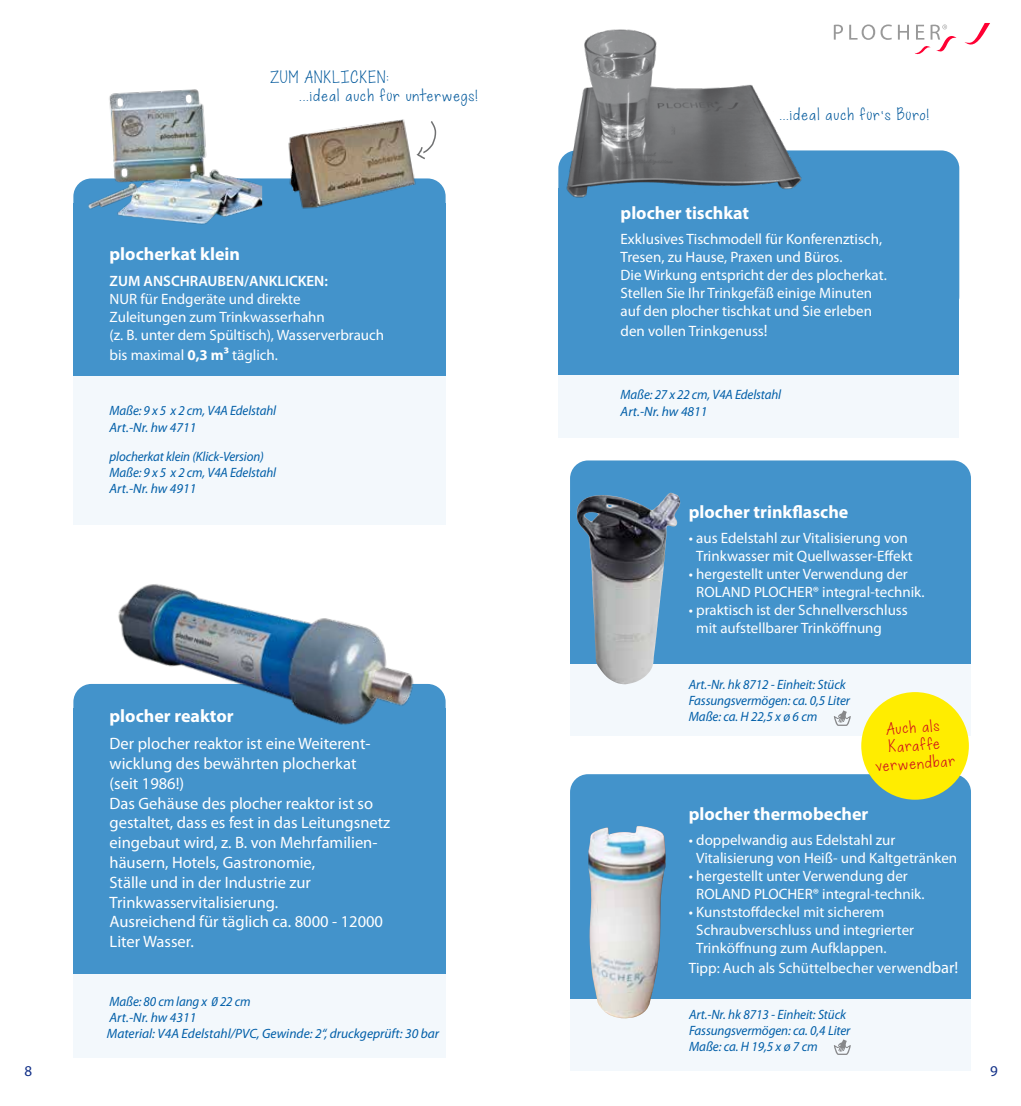
<style>
.page{position:relative;width:1021px;height:1106px;background:#fff}
.page>*{position:absolute;margin:0;border:0;box-sizing:border-box;transform-origin:0 0}
.t1{font:700 18px "Myriad Pro";color:#fff}
.t2{font:16.5px/19.8px "Myriad Pro";color:#fff}
.t3{font:15px/18px "Myriad Pro";color:#fff}
.t4{font:15px/18px "KG When Oceans Rise";letter-spacing:.08em;color:#00589b}
.t5{font:600 15px "Myriad Pro";color:#fff}
.t6{font:15px/18px "KG When Oceans Rise";color:#cd071e;text-align:center}
.t7{font:15px "Myriad Pro";color:#112f87}
.t8{font:italic 13.5px/16.2px "Myriad Pro";letter-spacing:-.01em;color:#005ea8}
.t9{font:italic 13.5px/16.2px "Myriad Pro";letter-spacing:-.01em;color:#005ea8;scale:.96 1}
.s1{font-weight:700}
.s2{font-size:16.5px}
</style>
<div class="page">
<svg style="left:570px;top:610px;width:401px;height:54px;background:#5498c8"></svg>
<div style="left:570px;top:890px;width:401px;height:127px;background:#4393cb"></div>
<div style="left:570px;top:460px;width:401px;height:164px;background:#4393cb;border-radius:18px"></div>
<div style="left:570px;top:774px;width:401px;height:164px;background:#4393cb;border-radius:18px"></div>
<svg style="left:964px;top:23px;width:26px;height:22px"></svg>
<svg style="left:833px;top:25px;width:10px;height:15px"></svg>
<svg style="left:849px;top:24px;width:42px;height:16px"></svg>
<svg style="left:897px;top:25px;width:59px;height:30px"></svg>
<div style="left:570px;top:664px;width:401px;height:72px;background:#f3f8fc"></div>
<div style="left:570px;top:999px;width:401px;height:71px;background:#f3f8fc"></div>
<div style="left:558px;top:354px;width:401px;height:84px;background:#f3f8fc"></div>
<div style="left:558px;top:150px;width:401px;height:164px;background:#4393cb;border-radius:18px"></div>
<div style="left:558px;top:189px;width:401px;height:186px;background:#4393cb"></div>
<img style="left:558px;top:29px;width:247px;height:169px">
<div style="left:73px;top:374px;width:372px;height:151px;background:#f3f8fc"></div>
<div style="left:73px;top:893px;width:372px;height:165px;background:#f3f8fc"></div>
<div style="left:73px;top:684px;width:372px;height:164px;background:#4393cb;border-radius:18px"></div>
<div style="left:73px;top:203px;width:372px;height:173px;background:#4393cb"></div>
<div style="left:73px;top:708px;width:372px;height:266px;background:#4393cb"></div>
<img style="left:88px;top:89px;width:153px;height:136px">
<img style="left:241px;top:119px;width:195px;height:94px">
<img style="left:118px;top:584px;width:296px;height:141px">
<svg style="left:415px;top:119px;width:22px;height:41px"></svg>
<div style="left:861px;top:692px;width:107px;height:107px;background:#ffed00;border-radius:50%"></div>
<svg style="left:833px;top:710px;width:17px;height:16px"></svg>
<svg style="left:833px;top:1039px;width:17px;height:15px"></svg>
<img style="left:645px;top:493px;width:25px;height:17px">
<img style="left:588px;top:826px;width:77px;height:193px">
<p class="t4" style="left:299px;top:69px;width:179px;text-indent:-29px">ZUM ANKLICKEN:<br>...ideal auch für unterwegs!</p>
<p class="t1" style="left:109px;top:242px;width:132px">plocherkat klein</p>
<p class="t5" style="left:109px;top:271px;width:220px">ZUM ANSCHRAUBEN/ANKLICKEN:</p>
<p class="t3" style="left:109px;top:289px;width:276px">NUR für Endgeräte und direkte<br>Zuleitungen zum Trinkwasserhahn<br>(z. B. unter dem Spültisch), Wasserverbrauch</p>
<p class="t3" style="left:109px;top:345px;width:170px">bis maximal <span class="s1">0,3 m³</span> täglich.</p>
<p class="t9" style="left:109px;top:402px;width:175px">Maße: 9 x 5 x 2 cm, V4A Edelstahl<br>Art.-Nr. hw 4711</p>
<p class="t9" style="left:109px;top:448px;width:175px">plocherkat klein (Klick-Version)<br>Maße: 9 x 5 x 2 cm, V4A Edelstahl<br>Art.-Nr. hw 4911</p>
<p class="t1" style="left:109px;top:704px;width:126px">plocher reaktor</p>
<p class="t2" style="left:109px;top:733px;width:282px">Der plocher reaktor ist eine Weiterent&shy;wicklung des bewährten plocherkat<br>(seit 1986!)<br>Das Gehäuse des plocher reaktor ist so gestaltet, dass es fest in das Leitungsnetz eingebaut wird, z. B. von Mehrfamilien&shy;häusern, Hotels, Gastronomie,<br>Ställe und in der Industrie zur<br>Trinkwasservitalisierung.<br>Ausreichend für täglich ca. 8000 - 12000<br>Liter Wasser.</p>
<p class="t9" style="left:109px;top:992px;width:148px">Maße: 80 cm lang x 0 22 cm<br>Art.-Nr. hw 4311</p>
<p class="t8" style="left:107px;top:1025px;width:334px">Material: V4A Edelstahl/PVC, Gewinde: 2“, druckgeprüft: 30 bar</p>
<p class="t4" style="left:779px;top:106px;width:151px">...ideal auch für‘s Büro!</p>
<p class="t1" style="left:620px;top:201px;width:130px">plocher tischkat</p>
<p class="t3" style="left:620px;top:230px;width:268px">Exklusives Tischmodell für Konferenztisch, Tresen, zu Hause, Praxen und Büros.<br>Die Wirkung entspricht der des plocherkat.<br>Stellen Sie Ihr Trinkgefäß einige Minuten auf den plocher tischkat und Sie erleben</p>
<p class="t3" style="left:620px;top:322px;width:149px">den vollen Trinkgenuss<span class="s2">!</span></p>
<p class="t9" style="left:620px;top:386px;width:169px">Maße: 27 x 22 cm, V4A Edelstahl<br>Art.-Nr. hw 4811</p>
<p class="t1" style="left:688px;top:500px;width:161px">plocher trinkflasche</p>
<p class="t3" style="left:688px;top:529px;width:225px;text-align:center">• aus Edelstahl zur Vitalisierung von<br>Trinkwasser mit Quellwasser-Effekt</p>
<p class="t3" style="left:696px;top:565px;width:230px;text-indent:-7px">• hergestellt unter Verwendung der<br>ROLAND PLOCHER® integral-technik.</p>
<p class="t3" style="left:696px;top:601px;width:213px;text-indent:-7px">• praktisch ist der Schnellverschluss mit aufstellbarer Trinköffnung</p>
<p class="t8" style="left:688px;top:676px;width:163px">Art.-Nr. hk 8712 - Einheit: Stück<br>Fassungsvermögen: ca. 0,5 Liter<br>Maße: ca. H 22,5 x ø 6 cm</p>
<p class="t6" style="left:872px;top:721px;width:81px;rotate:-4deg">Auch als<br>Karaffe verwendbar</p>
<p class="t1" style="left:688px;top:801px;width:181px">plocher thermobecher</p>
<p class="t3" style="left:696px;top:830px;width:262px;text-indent:-7px">• doppelwandig aus Edelstahl zur<br>Vitalisierung von Heiß- und Kaltgetränken</p>
<p class="t3" style="left:696px;top:866px;width:230px;text-indent:-7px">• hergestellt unter Verwendung der<br>ROLAND PLOCHER® integral-technik.</p>
<p class="t3" style="left:696px;top:902px;width:219px;text-indent:-7px">• Kunststoffdeckel mit sicherem<br>Schraubverschluss und integrierter<br>Trinköffnung zum Aufklappen.</p>
<p class="t3" style="left:688px;top:958px;width:271px">Tipp: Auch als Schüttelbecher verwend<span class="s2">bar!</span></p>
<p class="t8" style="left:689px;top:1006px;width:163px">Art.-Nr. hk 8713 - Einheit: Stück<br>Fassungsvermögen: ca. 0,4 Liter<br>Maße: ca. H 19,5 x ø 7 cm</p>
<p class="t7" style="left:25px;top:1061px;width:9px">8</p>
<p class="t7" style="left:990px;top:1061px;width:9px">9</p>
</div>
